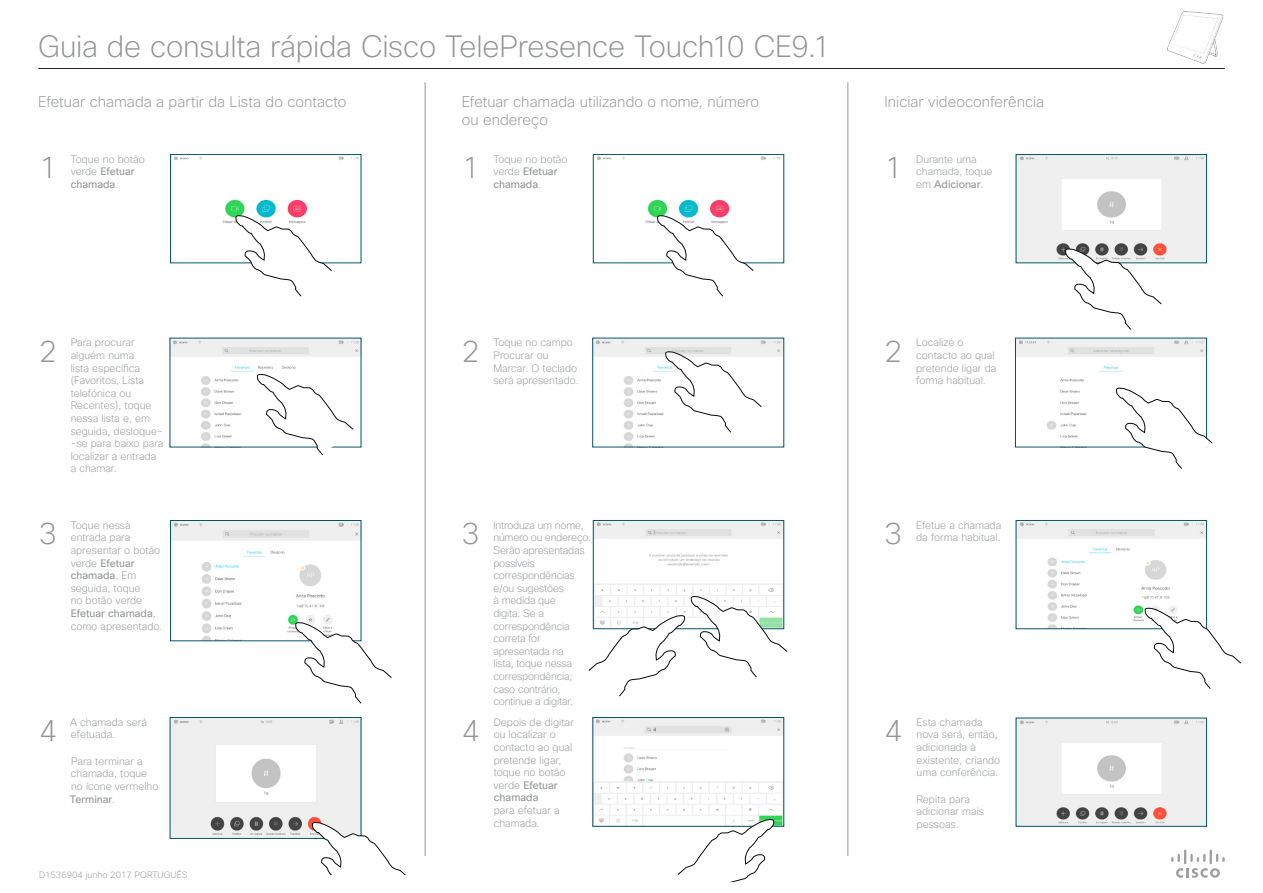
<style>
.page{position:relative;width:1263px;height:893px;background:#fff}
.page>*{position:absolute;margin:0;border:0;box-sizing:border-box;transform-origin:0 0}
.Subhead1{font:200 30px "Cisco Sans";letter-spacing:-.01em;color:#939598}
.Subhead1-2{font:200 15px/18px "Cisco Sans";letter-spacing:.005em;color:#939598}
.CartoonAnnotation{font:200 10.5px/12.6px "Cisco Sans";color:#939598}
.CartoonAnnotation-2{font:200 10.5px/12.6px "Cisco Sans";letter-spacing:-.02em;color:#939598}
.t1{font:200 9px "Cisco Sans";color:#939598}
.s1{font-weight:400}
</style>
<div class="page">
<img style="left:172px;top:719px;width:187px;height:117px">
<div style="left:170px;top:717px;width:191px;height:121px;border:1px solid #005467"></div>
<img style="left:174px;top:156px;width:185px;height:67px">
<div style="left:170px;top:154px;width:191px;height:109px;border:1px solid #005467"></div>
<svg style="left:235px;top:215px;width:97px;height:81px"></svg>
<img style="left:172px;top:522px;width:187px;height:117px">
<div style="left:170px;top:520px;width:191px;height:121px;border:1px solid #005467"></div>
<svg style="left:295px;top:622px;width:97px;height:81px"></svg>
<svg style="left:312px;top:822px;width:94px;height:53px"></svg>
<img style="left:172px;top:340px;width:187px;height:105px">
<svg style="left:257px;top:374px;width:97px;height:81px"></svg>
<img style="left:595px;top:719px;width:187px;height:105px">
<div style="left:593px;top:717px;width:191px;height:109px;border:1px solid #005467"></div>
<img style="left:597px;top:156px;width:184px;height:67px">
<div style="left:593px;top:154px;width:191px;height:109px;border:1px solid #005467"></div>
<svg style="left:657px;top:215px;width:97px;height:81px"></svg>
<img style="left:595px;top:522px;width:187px;height:96px">
<div style="left:593px;top:520px;width:191px;height:109px;border:1px solid #005467"></div>
<svg style="left:691px;top:596px;width:96px;height:81px"></svg>
<svg style="left:588px;top:615px;width:97px;height:81px"></svg>
<svg style="left:678px;top:819px;width:96px;height:63px"></svg>
<img style="left:595px;top:340px;width:187px;height:105px">
<svg style="left:665px;top:351px;width:97px;height:82px"></svg>
<img style="left:1018px;top:156px;width:186px;height:105px">
<div style="left:1016px;top:154px;width:190px;height:109px;border:1px solid #005467"></div>
<img style="left:1018px;top:720px;width:186px;height:104px">
<svg style="left:1065px;top:248px;width:97px;height:82px"></svg>
<img style="left:1018px;top:522px;width:186px;height:105px">
<div style="left:1016px;top:520px;width:190px;height:109px;border:1px solid #005467"></div>
<svg style="left:1145px;top:607px;width:96px;height:82px"></svg>
<img style="left:1017px;top:340px;width:187px;height:98px">
<svg style="left:1116px;top:387px;width:96px;height:82px"></svg>
<hr style="left:425px;top:82px;width:1px;height:774px;background:#939598">
<hr style="left:847px;top:82px;width:1px;height:774px;background:#939598">
<svg style="left:1171px;top:849px;width:54px;height:29px"></svg>
<hr style="left:38px;top:68px;width:1187px;height:1px;background:#231f20">
<img style="left:1167px;top:11px;width:57px;height:53px">
<h1 class="Subhead1" style="left:38px;top:27px;width:794px">Guia de consulta rápida Cisco TelePresence Touch10 CE9.1</h1>
<h1 class="Subhead1-2" style="left:38px;top:93px;width:309px">Efetuar chamada a partir da Lista do contacto</h1>
<h1 class="Subhead1-2" style="left:884px;top:93px;width:161px">Iniciar videoconferência</h1>
<h1 class="Subhead1-2" style="left:462px;top:93px;width:299px">Efetuar chamada utilizando o nome, número ou endereço</h1>
<p class="Subhead1" style="left:39px;top:149px;width:20px">1</p>
<p class="CartoonAnnotation" style="left:71px;top:153px;width:76px">Toque no botão verde <span class="s1">Efetuar chamada</span>.</p>
<p class="Subhead1" style="left:462px;top:149px;width:19px">1</p>
<p class="CartoonAnnotation" style="left:493px;top:153px;width:76px">Toque no botão verde <span class="s1">Efetuar chamada</span>.</p>
<p class="Subhead1" style="left:884px;top:149px;width:19px">1</p>
<p class="CartoonAnnotation" style="left:916px;top:153px;width:78px">Durante uma chamada, toque em <span class="s1">Adicionar</span>.</p>
<p class="Subhead1" style="left:39px;top:332px;width:20px">2</p>
<p class="CartoonAnnotation" style="left:71px;top:336px;width:94px">Para procurar alguém numa<br>lista específica (Favoritos, Lista telefónica ou<br>Recentes), toque nessa lista e, em seguida, desloque--se para baixo para localizar a entrada a chamar.</p>
<p class="Subhead1" style="left:462px;top:332px;width:19px">2</p>
<p class="CartoonAnnotation" style="left:493px;top:336px;width:87px">Toque no campo<br>Procurar ou<br>Marcar. O teclado será apresentado.</p>
<p class="Subhead1" style="left:884px;top:332px;width:19px">2</p>
<p class="CartoonAnnotation" style="left:916px;top:336px;width:82px">Localize o contacto ao qual pretende ligar da forma habitual.</p>
<p class="Subhead1" style="left:39px;top:515px;width:20px">3</p>
<p class="CartoonAnnotation" style="left:71px;top:519px;width:93px">Toque nessa entrada para apresentar o botão verde <span class="s1">Efetuar chamada</span>. Em seguida, toque<br>no botão verde<br><span class="s1">Efetuar chamada</span>, como apresentado.</p>
<p class="Subhead1" style="left:462px;top:514px;width:19px">3</p>
<p class="CartoonAnnotation-2" style="left:493px;top:519px;width:99px">Introduza um nome, número ou endereço.<br>Serão apresentadas possíveis correspondências e/ou sugestões<br>à medida que<br>digita. Se a correspondência correta for apresentada na<br>lista, toque nessa correspondência; caso contrário, continue a digitar.</p>
<p class="Subhead1" style="left:884px;top:514px;width:19px">3</p>
<p class="CartoonAnnotation" style="left:916px;top:519px;width:87px">Efetue a chamada da forma habitual.</p>
<p class="CartoonAnnotation" style="left:70px;top:716px;width:78px">A chamada será efetuada.</p>
<p class="CartoonAnnotation" style="left:70px;top:755px;width:90px">Para terminar a chamada, toque no ícone vermelho<br><span class="s1">Terminar</span>.</p>
<p class="Subhead1" style="left:39px;top:712px;width:20px">4</p>
<p class="CartoonAnnotation" style="left:494px;top:716px;width:82px">Depois de digitar ou localizar o contacto ao qual pretende ligar, toque no botão verde <span class="s1">Efetuar chamada<br></span>para efetuar a chamada.</p>
<p class="Subhead1" style="left:462px;top:711px;width:19px">4</p>
<p class="CartoonAnnotation" style="left:916px;top:716px;width:85px">Esta chamada nova será, então, adicionada à existente, criando uma conferência.</p>
<p class="CartoonAnnotation" style="left:916px;top:792px;width:69px">Repita para adicionar mais pessoas.</p>
<p class="Subhead1" style="left:884px;top:711px;width:19px">4</p>
<p class="t1" style="left:39px;top:869px;width:150px">D1536904 junho 2017 PORTUGUÊS</p>
</div>
